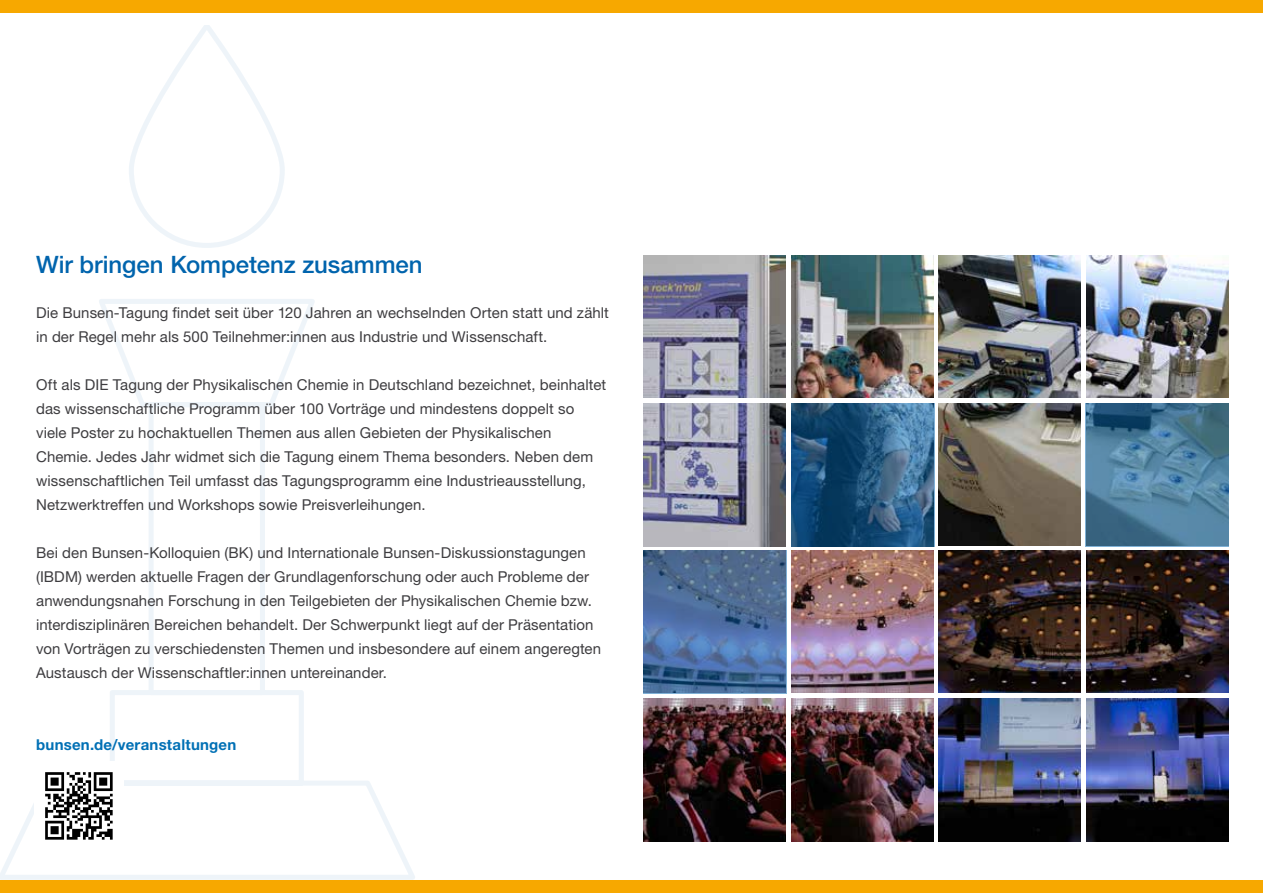
<style>
.page{position:relative;width:1263px;height:893px;background:#fff}
.page>*{position:absolute;margin:0;border:0;box-sizing:border-box;transform-origin:0 0}
.t1{font:500 24px "Helvetica Neue LT Std";color:#0064ad}
.t2{font:15px/24px "Helvetica Neue LT Std";letter-spacing:.005em;color:#3e3d40}
.t3{font:700 15px "Helvetica Neue LT Std";letter-spacing:.015em;color:#0070b5}
</style>
<div class="page">
<img style="left:643px;top:550px;width:291px;height:291px">
<img style="left:938px;top:550px;width:291px;height:292px">
<img style="left:643px;top:256px;width:291px;height:290px">
<img style="left:938px;top:256px;width:291px;height:290px">
<hr style="left:642px;top:399px;width:587px;height:4px;background:#fff">
<hr style="left:642px;top:694px;width:587px;height:4px;background:#fff">
<div style="left:1081px;top:253px;width:5px;height:589px;background:#fff"></div>
<svg style="left:791px;top:403px;width:143px;height:143px;background:#25567e"></svg>
<div style="left:786px;top:253px;width:5px;height:589px;background:#fff"></div>
<svg style="left:643px;top:550px;width:143px;height:143px;background:#4c6d9a"></svg>
<svg style="left:1086px;top:403px;width:143px;height:143px;background:#4b7b98"></svg>
<div style="left:0;top:880px;width:1263px;height:13px;background:#f7a800"></div>
<div style="left:0;top:0;width:1263px;height:13px;background:#f7a800"></div>
<svg style="left:0;top:26px;width:415px;height:854px"></svg>
<img style="left:34px;top:762px;width:89px;height:88px">
<h1 class="t1" style="left:36px;top:250px;width:388px">Wir bringen Kompetenz zusammen</h1>
<p class="t2" style="left:36px;top:301px;width:574px">Die Bunsen-Tagung findet seit über 120 Jahren an wechselnden Orten statt und zählt in der Regel mehr als 500 Teilnehmer:innen aus Industrie und Wissenschaft.</p>
<p class="t2" style="left:36px;top:373px;width:572px">Oft als DIE Tagung der Physikalischen Chemie in Deutschland bezeichnet, beinhaltet das wissenschaftliche Programm über 100 Vorträge und mindestens doppelt so viele Poster zu hochaktuellen Themen aus allen Gebieten der Physikalischen Chemie. Jedes Jahr widmet sich die Tagung einem Thema besonders. Neben dem wissenschaftlichen Teil umfasst das Tagungsprogramm eine Industrieausstellung, Netzwerktreffen und Workshops sowie Preisverleihungen.</p>
<p class="t2" style="left:36px;top:541px;width:566px">Bei den Bunsen-Kolloquien (BK) und Internationale Bunsen-Diskussionstagungen (IBDM) werden aktuelle Fragen der Grundlagenforschung oder auch Probleme der anwendungsnahen Forschung in den Teilgebieten der Physikalischen Chemie bzw. interdisziplinären Bereichen behandelt. Der Schwerpunkt liegt auf der Präsentation von Vorträgen zu verschiedensten Themen und insbesondere auf einem angeregten Austausch der Wissenschaftler:innen untereinander.</p>
<p class="t3" style="left:36px;top:736px;width:202px">bunsen.de/veranstaltungen</p>
</div>
